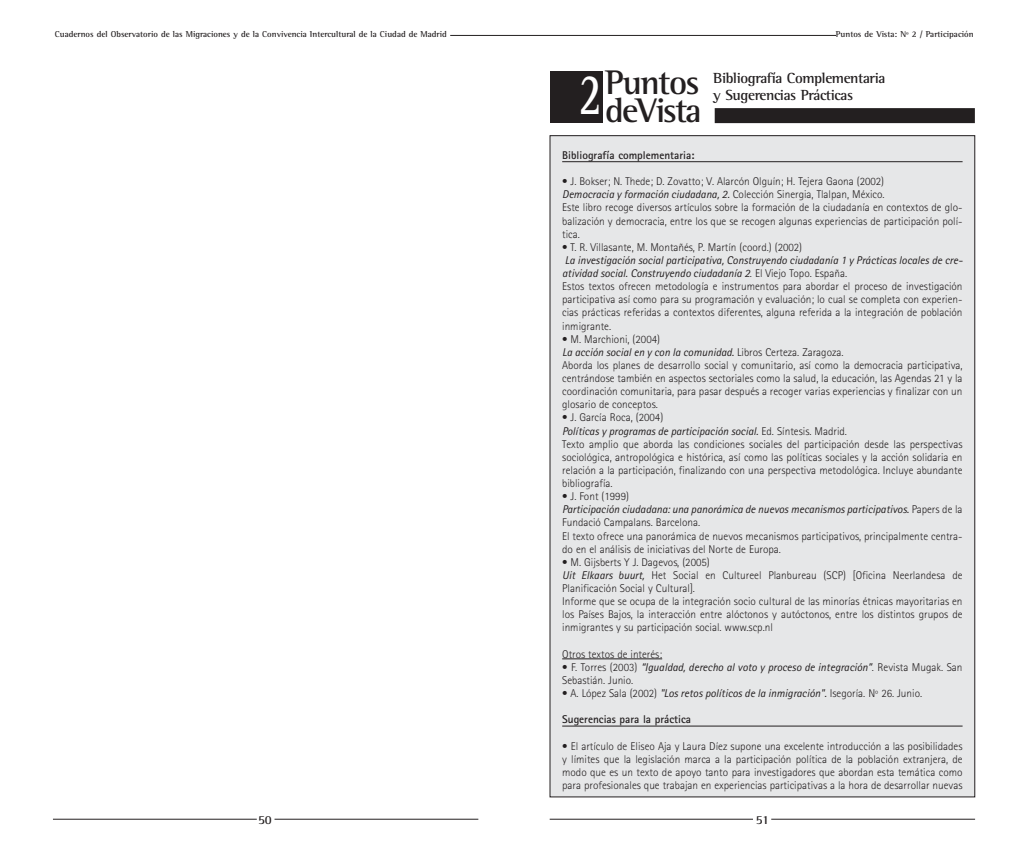
<style>
.page{position:relative;width:1028px;height:850px;background:#fff}
.page>*{position:absolute;margin:0;border:0;box-sizing:border-box;transform-origin:0 0}
.t1{font:700 60px "Rotis Semi Serif";color:#fff;scale:.7 1}
.t2{font:700 35px/27.5px "Rotis Semi Serif";letter-spacing:-.055em;color:#231f20}
.t3{font:700 15px "Rotis Semi Serif";letter-spacing:-.03em;color:#231f20}
.t4{font:700 12.5px "Rotis Semi Serif";color:#231f20}
.t5{font:300 11.25px/13.1px "Rotis Sans Serif";color:#231f20}
.t6{font:700 11.25px "Rotis Sans Serif";color:#231f20}
.t7{font:700 8.75px "Rotis Semi Serif";color:#231f20}
.s1{font-weight:400;font-style:italic}
</style>
<div class="page">
<hr style="left:450px;top:35px;width:386px;height:1px;background:#231f20">
<hr style="left:771px;top:819px;width:204px;height:1px;background:#231f20">
<hr style="left:549px;top:819px;width:204px;height:1px;background:#231f20">
<div style="left:550px;top:136px;width:424px;height:661px;background:#e6e7e8"></div>
<hr style="left:562px;top:161px;width:400px;height:1px;background:#231f20">
<hr style="left:562px;top:659px;width:100px;height:1px;background:#231f20">
<hr style="left:562px;top:726px;width:400px;height:1px;background:#231f20">
<hr style="left:274px;top:819px;width:204px;height:1px;background:#231f20">
<hr style="left:53px;top:819px;width:204px;height:1px;background:#231f20">
<div style="left:550px;top:71px;width:53px;height:51px;background:#231f20"></div>
<div style="left:714px;top:108px;width:260px;height:15px;background:#231f20"></div>
<p class="t7" style="left:55px;top:31px;width:394px">Cuadernos del Observatorio de las Migraciones y de la Convivencia Intercultural de la Ciudad de Madrid</p>
<p class="t4" style="left:258px;top:815px;width:15px">50</p>
<p class="t7" style="left:836px;top:31px;width:139px">Puntos de Vista: Nº 2 / Participación</p>
<h2 class="t2" style="left:605px;top:72px;width:98px">Puntos deVista</h2>
<h3 class="t3" style="left:713px;top:72px;width:173px">Bibliografía Complementaria</h3>
<h1 class="t1" style="left:578px;top:72px;width:35px">2</h1>
<h3 class="t3" style="left:713px;top:90px;width:141px">y Sugerencias Prácticas</h3>
<p class="t6" style="left:562px;top:151px;width:134px">Bibliografía complementaria:</p>
<p class="t5" style="left:562px;top:176px;width:402px">• J. Bokser; N. Thede; D. Zovatto; V. Alarcón Olguín; H. Tejera Gaona (2002)<br><span class="s1">Democracia y formación ciudadana, 2.</span> Colección Sinergia, Tlalpan, México.<br>Este libro recoge diversos artículos sobre la formación de la ciudadanía en contextos de glo&shy;balización y democracia, entre los que se recogen algunas experiencias de participación polí&shy;tica.</p>
<p class="t5" style="left:562px;top:242px;width:241px">• T. R. Villasante, M. Montañés, P. Martín (coord.) (2002)</p>
<p class="t5" style="left:562px;top:255px;width:402px"><span class="s1">La investigación social participativa, Construyendo ciudadanía 1 y Prácticas locales de cre&shy;atividad social. Construyendo ciudadanía 2</span>. El Viejo Topo. España.<br>Estos textos ofrecen metodología e instrumentos para abordar el proceso de investigación participativa así como para su programación y evaluación; lo cual se completa con experien&shy;cias prácticas referidas a contextos diferentes, alguna referida a la integración de población inmigrante.</p>
<p class="t5" style="left:562px;top:334px;width:402px">• M. Marchioni, (2004)<br><span class="s1">La acción social en y con la comunidad.</span> Libros Certeza. Zaragoza.<br>Aborda los planes de desarrollo social y comunitario, así como la democracia participativa, centrándose también en aspectos sectoriales como la salud, la educación, las Agendas 21 y la coordinación comunitaria, para pasar después a recoger varias experiencias y finalizar con un glosario de conceptos.</p>
<p class="t5" style="left:562px;top:412px;width:402px">• J. García Roca, (2004)<br><span class="s1">Políticas y programas de participación social.</span> Ed. Síntesis. Madrid.<br>Texto amplio que aborda las condiciones sociales del participación desde las perspectivas sociológica, antropológica e histórica, así como las políticas sociales y la acción solidaria en relación a la participación, finalizando con una perspectiva metodológica. Incluye abundante bibliografía.</p>
<p class="t5" style="left:562px;top:491px;width:402px">• J. Font (1999)<br><span class="s1">Participación ciudadana: una panorámica de nuevos mecanismos participativos.</span> Papers de la Fundació Campalans. Barcelona.<br>El texto ofrece una panorámica de nuevos mecanismos participativos, principalmente centra&shy;do en el análisis de iniciativas del Norte de Europa.</p>
<p class="t5" style="left:562px;top:557px;width:402px">• M. Gijsberts Y J. Dagevos, (2005)<br><span class="s1">Uit Elkaars buurt,</span> Het Social en Cultureel Planbureau (SCP) [Oficina Neerlandesa de Planificación Social y Cultural].<br>Informe que se ocupa de la integración socio cultural de las minorías étnicas mayoritarias en los Países Bajos, la interacción entre alóctonos y autóctonos, entre los distintos grupos de inmigrantes y su participación social. www.scp.nl</p>
<p class="t5" style="left:562px;top:649px;width:101px">Otros textos de interés:</p>
<p class="t5" style="left:562px;top:662px;width:402px">• F. Torres (2003) <span class="s1">“Igualdad, derecho al voto y proceso de integración”</span>. Revista Mugak. San<br>Sebastián. Junio.</p>
<p class="t5" style="left:562px;top:688px;width:361px">• A. López Sala (2002) <span class="s1">"Los retos políticos de la inmigración".</span> Isegoría. Nº 26. Junio.</p>
<p class="t6" style="left:562px;top:716px;width:130px">Sugerencias para la práctica</p>
<p class="t5" style="left:562px;top:740px;width:402px;text-align:justify">• El artículo de Eliseo Aja y Laura Díez supone una excelente introducción a las posibilidades y límites que la legislación marca a la participación política de la población extranjera, de modo que es un texto de apoyo tanto para investigadores que abordan esta temática como para profesionales que trabajan en experiencias participativas a la hora de desarrollar nuevas</p>
<p class="t4" style="left:755px;top:815px;width:15px">51</p>
</div>
